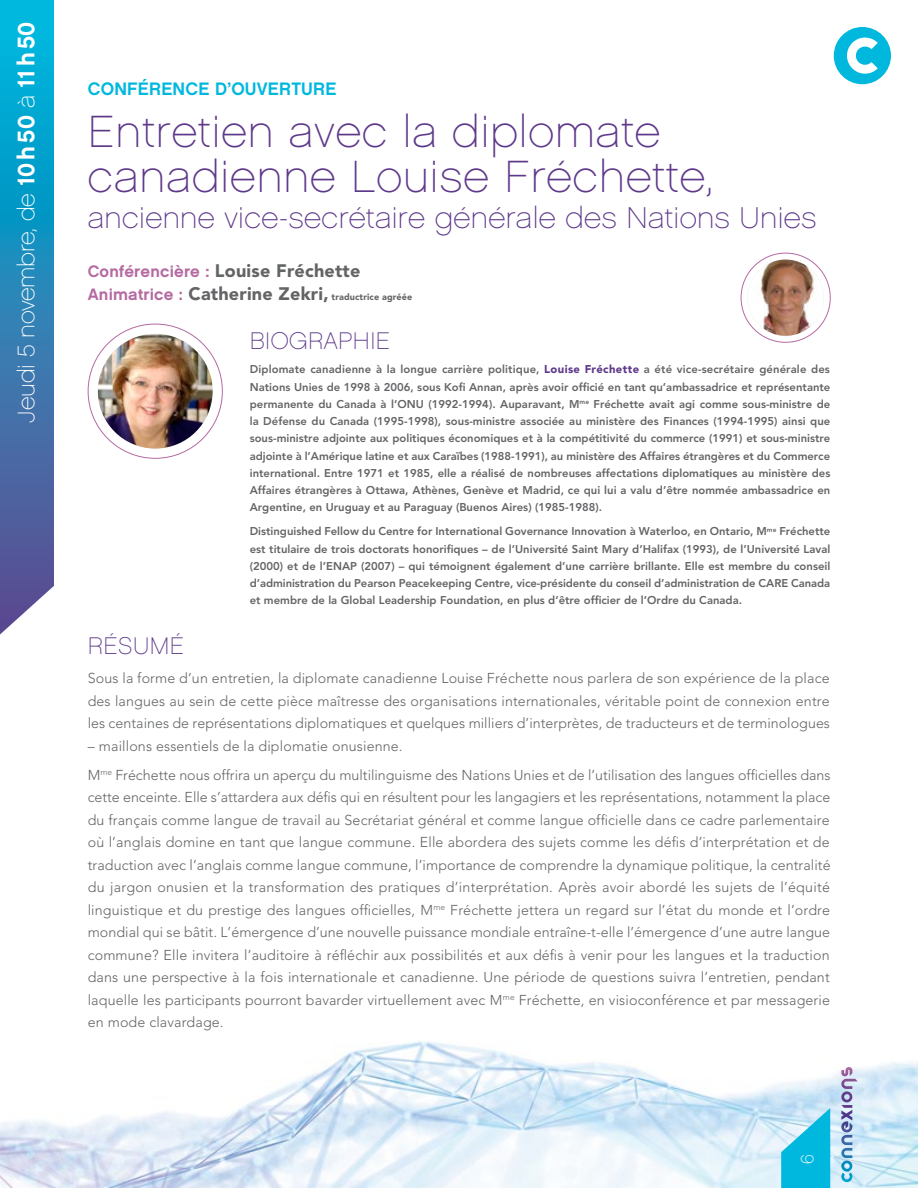
<style>
.page{position:relative;width:918px;height:1188px;background:#fff}
.page>*{position:absolute;margin:0;border:0;box-sizing:border-box;transform-origin:0 0}
.t1{font:45px/45px "Chalet Paris Nineteen Sixty";letter-spacing:.02em;color:#5e398a}
.t2{font:30px "Chalet Paris Nineteen Sixty";letter-spacing:.01em;color:#5e398a}
.t3{font:24px "Chalet Paris Nineteen Sixty";letter-spacing:-.01em;color:#fff}
.t4{font:24px "Chalet Paris Nineteen Sixty";letter-spacing:.02em;color:#5e398a}
.t5{font:900 18px "Avenir LT Std";letter-spacing:.01em;color:#636466}
.t6{font:18px "Chalet New York Nineteen Eighty";letter-spacing:.01em;color:#00b8de}
.t7{font:18px "Chalet Paris Nineteen Sixty";color:#fff}
.t8{font:300 14.25px/22.5px "Avenir LT Std";letter-spacing:.005em;color:#636466;text-align:justify}
.t9{font:800 11.25px/17.2px "Avenir LT Std";color:#636466;text-align:justify}
.t10{font:900 9px "Avenir LT Std";letter-spacing:.01em;color:#636466}
.s1{font-family:"Chalet New York Nineteen Eighty"}
.s2{font-family:"Chalet New York Nineteen Sixty";font-weight:400;font-size:16.5px;color:#b56aa1}
.s3{font-size:18px}
.s4{font-weight:900;color:#5e398a}
</style>
<div class="page">
<img style="left:0;top:1041px;width:918px;height:147px">
<svg style="left:781px;top:1108px;width:49px;height:80px;background:#3bc5e4"></svg>
<svg style="left:841px;top:1067px;width:17px;height:89px;background:#b1bad8"></svg>
<svg style="left:0;top:0;width:54px;height:634px;background:#2f89ba"></svg>
<img style="left:98px;top:334px;width:115px;height:115px;border-radius:57px">
<img style="left:748px;top:260px;width:76px;height:76px;border-radius:38px">
<div style="left:834px;top:27px;width:57px;height:57px;background:#00b8de;border-radius:50%"></div>
<svg style="left:847px;top:38px;width:31px;height:36px"></svg>
<h3 class="t3" style="left:13px;top:423px;width:402px;rotate:-90deg">Jeudi 5 novembre, de <span class="s1">10H50</span> à <span class="s1">11H50</span></h3>
<p class="t6" style="left:88px;top:78px;width:250px">CONFÉRENCE D’OUVERTURE</p>
<h1 class="t1" style="left:88px;top:109px;width:627px">Entretien avec la diplomate canadienne Louise Fréchette,</h1>
<h2 class="t2" style="left:88px;top:200px;width:730px">ancienne vice-secrétaire générale des Nations Unies</h2>
<p class="t5" style="left:88px;top:260px;width:274px"><span class="s2">Conférencière :</span> Louise Fréchette</p>
<p class="t10" style="left:88px;top:291px;width:326px"><span class="s2">Animatrice :</span> <span class="s3">Catherine Zekri,</span> traductrice agréée</p>
<h3 class="t4" style="left:250px;top:327px;width:142px">BIOGRAPHIE</h3>
<p class="t9" style="left:250px;top:361px;width:582px">Diplomate canadienne à la longue carrière politique, <span class="s4">Louise Fréchette</span> a été vice-secrétaire générale des Nations Unies de 1998 à 2006, sous Kofi Annan, après avoir officié en tant qu’ambassadrice et représentante permanente du Canada à l’ONU (1992-1994). Auparavant, M<sup>me</sup> Fréchette avait agi comme sous-ministre de la Défense du Canada (1995-1998), sous-ministre associée au ministère des Finances (1994-1995) ainsi que sous-ministre adjointe aux politiques économiques et à la compétitivité du commerce (1991) et sous-ministre adjointe à l’Amérique latine et aux Caraïbes (1988-1991), au ministère des Affaires étrangères et du Commerce international. Entre 1971 et 1985, elle a réalisé de nombreuses affectations diplomatiques au ministère des Affaires étrangères à Ottawa, Athènes, Genève et Madrid, ce qui lui a valu d’être nommée ambassadrice en Argentine, en Uruguay et au Paraguay (Buenos Aires) (1985-1988).</p>
<p class="t9" style="left:250px;top:523px;width:582px">Distinguished Fellow du Centre for International Governance Innovation à Waterloo, en Ontario, M<sup>me</sup> Fréchette est titulaire de trois doctorats honorifiques – de l’Université Saint Mary d’Halifax (1993), de l’Université Laval (2000) et de l’ENAP (2007) – qui témoignent également d’une carrière brillante. Elle est membre du conseil d’administration du Pearson Peacekeeping Centre, vice-présidente du conseil d’administration de CARE Canada et membre de la Global Leadership Foundation, en plus d’être officier de l’Ordre du Canada.</p>
<h3 class="t4" style="left:88px;top:632px;width:98px">Résumé</h3>
<p class="t8" style="left:88px;top:667px;width:744px">Sous la forme d’un entretien, la diplomate canadienne Louise Fréchette nous parlera de son expérience de la place des langues au sein de cette pièce maîtresse des organisations internationales, véritable point de connexion entre les centaines de représentations diplomatiques et quelques milliers d’interprètes, de traducteurs et de terminologues</p>
<p class="t8" style="left:88px;top:731px;width:744px;line-height:29.2px">– maillons essentiels de la diplomatie onusienne.<br>M<sup>me</sup> Fréchette nous offrira un aperçu du multilinguisme des Nations Unies et de l’utilisation des langues officielles dans</p>
<p class="t8" style="left:88px;top:786px;width:745px">cette enceinte. Elle s’attardera aux défis qui en résultent pour les langagiers et les représentations, notamment la place du français comme langue de travail au Secrétariat général et comme langue officielle dans ce cadre parlementaire où l’anglais domine en tant que langue commune. Elle abordera des sujets comme les défis d’interprétation et de traduction avec l’anglais comme langue commune, l’importance de comprendre la dynamique politique, la centralité du jargon onusien et la transformation des pratiques d’interprétation. Après avoir abordé les sujets de l’équité linguistique et du prestige des langues officielles, M<sup>me</sup> Fréchette jettera un regard sur l’état du monde et l’ordre mondial qui se bâtit. L’émergence d’une nouvelle puissance mondiale entraîne-t-elle l’émergence d’une autre langue commune? Elle invitera l’auditoire à réfléchir aux possibilités et aux défis à venir pour les langues et la traduction dans une perspective à la fois internationale et canadienne. Une période de questions suivra l’entretien, pendant laquelle les participants pourront bavarder virtuellement avec M<sup>me</sup> Fréchette, en visioconférence et par messagerie en mode clavardage.</p>
<p class="t7" style="left:797px;top:1164px;width:11px;rotate:-90deg">6</p>
</div>
